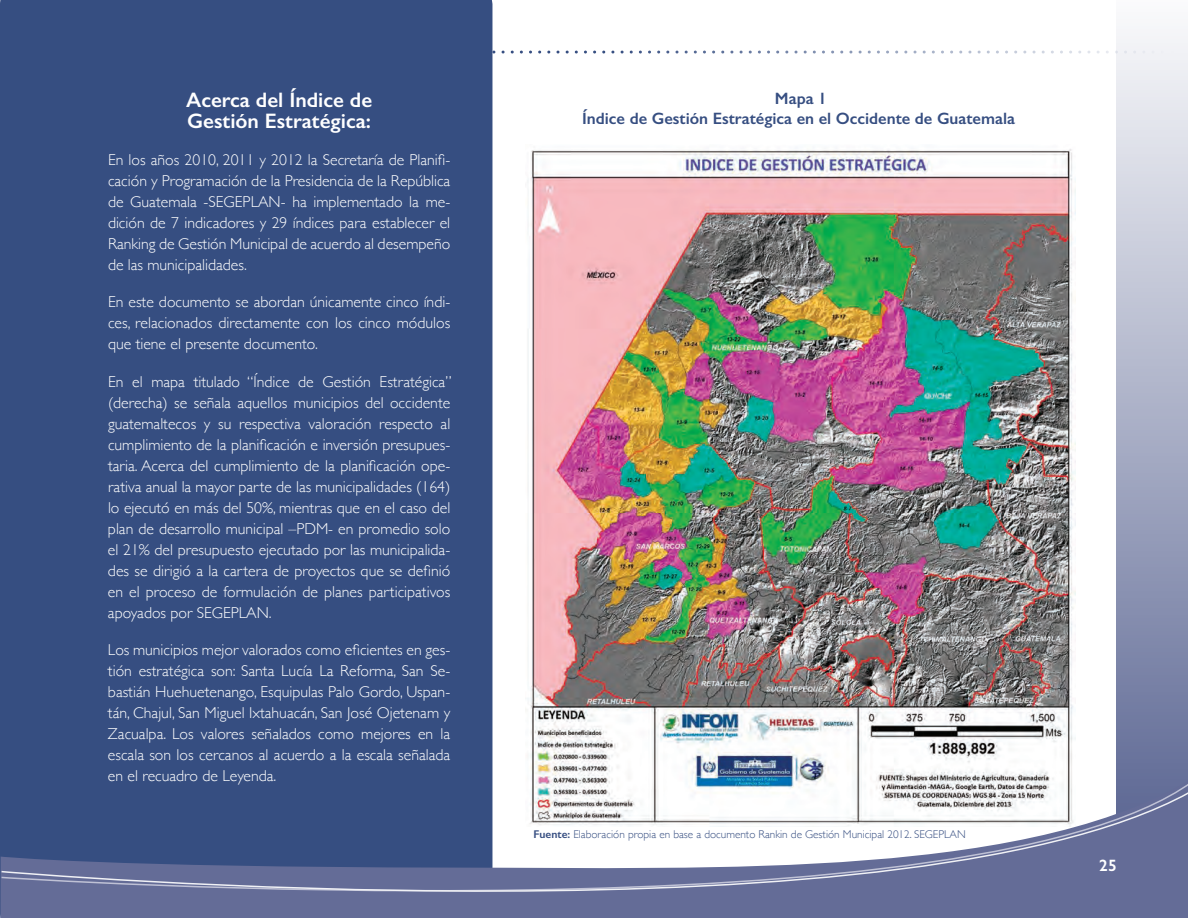
<style>
.page{position:relative;width:1188px;height:918px;background:#fff}
.page>*{position:absolute;margin:0;border:0;box-sizing:border-box;transform-origin:0 0}
.t1{font:600 21px/21px "Gill Sans";color:#fff}
.t2{font:600 16.5px/19.8px "Gill Sans";color:#364e81;text-align:center}
.t3{font:600 16.5px "Gill Sans";color:#fff}
.t4{font:300 15.75px/21px "Gill Sans";color:#fff;text-align:justify}
.t5{font:300 11.25px "Gill Sans";color:#364e81}
.s1{font-weight:600}
</style>
<div class="page">
<img style="left:527px;top:149px;width:549px;height:623px">
<div style="left:0;top:0;width:492px;height:772px;background:#364e81"></div>
<div style="left:1116px;top:0;width:72px;height:841px;background:linear-gradient(to bottom,#fafbfc,#5a6592)"></div>
<svg style="left:0;top:772px;width:1188px;height:11px"></svg>
<svg style="left:0;top:783px;width:1188px;height:135px"></svg>
<svg style="left:119px;top:51px;width:1054px;height:3px"></svg>
<p class="t1" style="left:186px;top:89px;width:188px">Acerca del Índice de<br>Gestión Estratégica:</p>
<p class="t4" style="left:108px;top:149px;width:344px">En los años 2010, 2011 y 2012 la Secretaría de Planifi&shy;cación y Programación de la Presidencia de la República de Guatemala -SEGEPLAN- ha implementado la me&shy;dición de 7 indicadores y 29 índices para establecer el Ranking de Gestión Municipal de acuerdo al desempeño de las municipalidades.</p>
<p class="t4" style="left:108px;top:291px;width:344px">En este documento se abordan únicamente cinco índi&shy;ces, relacionados directamente con los cinco módulos que tiene el presente documento.</p>
<p class="t4" style="left:108px;top:370px;width:345px">En el mapa titulado “índice de Gestión Estratégica” (derecha) se señala aquellos municipios del occidente guatemaltecos y su respectiva valoración respecto al cumplimiento de la planificación e inversión presupues&shy;taria. Acerca del cumplimiento de la planificación ope&shy;rativa anual la mayor parte de las municipalidades (164) lo ejecutó en más del 50%, mientras que en el caso del plan de desarrollo municipal –PDM- en promedio solo el 21% del presupuesto ejecutado por las municipalida&shy;des se dirigió a la cartera de proyectos que se definió en el proceso de formulación de planes participativos apoyados por SEGEPLAN.</p>
<p class="t4" style="left:108px;top:638px;width:344px">Los municipios mejor valorados como eficientes en ges&shy;tión estratégica son: Santa Lucía La Reforma, San Se&shy;bastián Huehuetenango, Esquipulas Palo Gordo, Uspan&shy;tán, Chajul, San Miguel Ixtahuacán, San José Ojetenam y Zacualpa. Los valores señalados como mejores en la escala son los cercanos al acuerdo a la escala señalada en el recuadro de Leyenda.</p>
<p class="t2" style="left:582px;top:88px;width:434px">Mapa 1<br>Índice de Gestión Estratégica en el Occidente de Guatemala</p>
<p class="t5" style="left:534px;top:826px;width:434px"><span class="s1">Fuente:</span> Elaboración propia en base a documento Rankin de Gestión Municipal 2012. SEGEPLAN</p>
<p class="t3" style="left:1099px;top:855px;width:19px">25</p>
</div>
